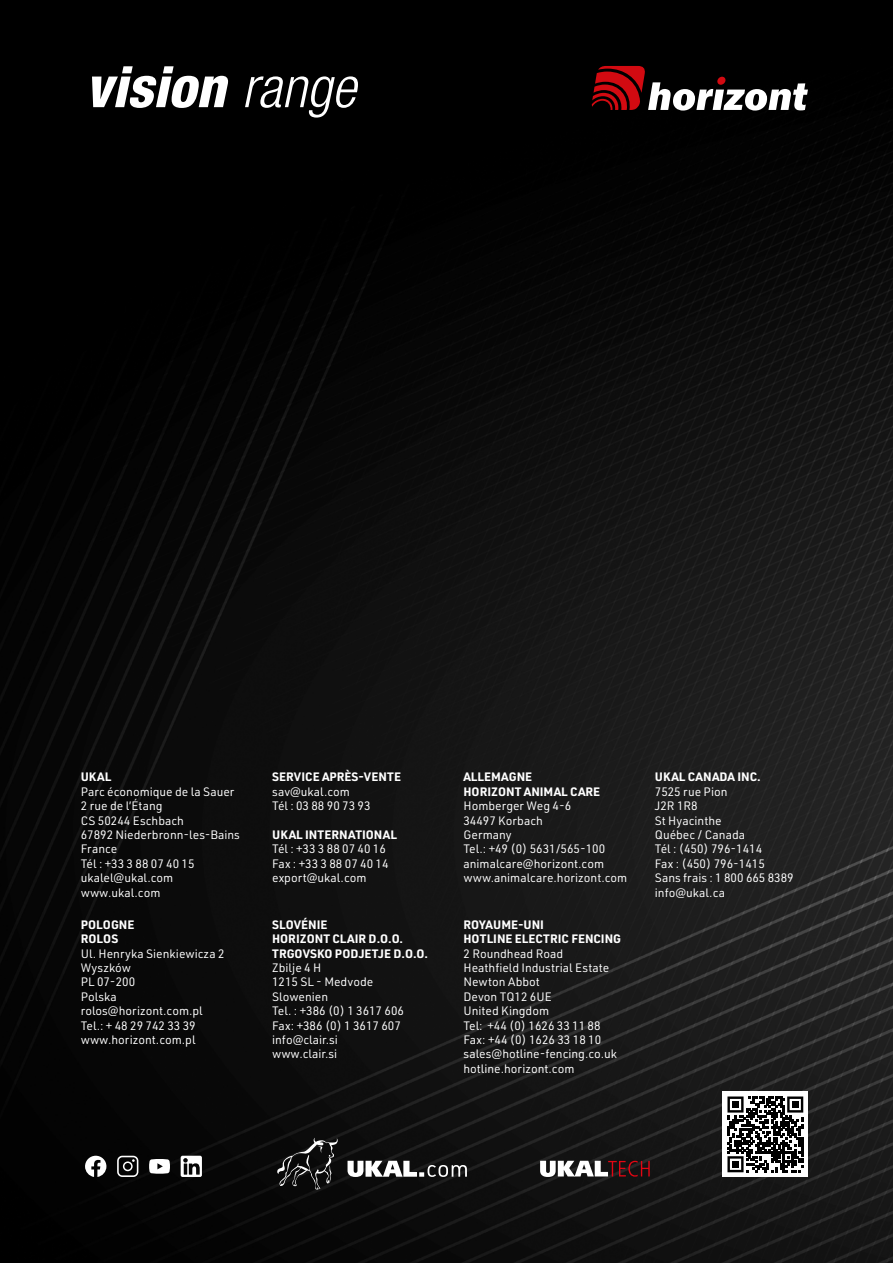
<style>
.page{position:relative;width:893px;height:1263px;background:#fff}
.page>*{position:absolute;margin:0;border:0;box-sizing:border-box;transform-origin:0 0}
.t1{font:italic 800 condensed 56.55px "Helvetica Neue LT Pro";color:#fff}
.t2{font:12px/14.4px "URWDIN";color:#fff}
.t3{font:700 12px/14.4px "URWDIN";color:#fff}
.s1{font-weight:300}
</style>
<div class="page">
<img style="left:0;top:0;width:893px;height:1263px">
<svg style="left:592px;top:66px;width:216px;height:45px"></svg>
<svg style="left:723px;top:1092px;width:85px;height:85px"></svg>
<div style="left:732px;top:1101px;width:7px;height:7px;background:#000"></div>
<div style="left:792px;top:1101px;width:7px;height:7px;background:#000"></div>
<div style="left:732px;top:1161px;width:7px;height:7px;background:#000"></div>
<svg style="left:149px;top:1159px;width:21px;height:15px"></svg>
<svg style="left:85px;top:1156px;width:21px;height:21px"></svg>
<svg style="left:117px;top:1156px;width:21px;height:21px"></svg>
<svg style="left:181px;top:1156px;width:21px;height:21px"></svg>
<svg style="left:277px;top:1138px;width:61px;height:52px;background:#292929"></svg>
<svg style="left:348px;top:1161px;width:119px;height:16px"></svg>
<svg style="left:540px;top:1161px;width:110px;height:16px"></svg>
<h1 class="t1" style="left:85px;top:52px;width:272px">vision <span class="s1">range</span></h1>
<p class="t3" style="left:81px;top:769px;width:32px">UKAL</p>
<p class="t2" style="left:81px;top:784px;width:161px">Parc économique de la Sauer<br>2 rue de l’Étang<br>CS 50244 Eschbach<br>67892 Niederbronn-les-Bains<br>France<br>Tél : +33 3 88 07 40 15 ukalel@ukal.com www.ukal.com</p>
<p class="t3" style="left:81px;top:917px;width:55px">POLOGNE<br>ROLOS</p>
<p class="t2" style="left:81px;top:946px;width:145px">Ul. Henryka Sienkiewicza 2<br>Wyszków<br>PL 07-200<br>Polska rolos@horizont.com.pl<br>Tel.: + 48 29 742 33 39 www.horizont.com.pl</p>
<p class="t3" style="left:272px;top:769px;width:130px">SERVICE APRÈS-VENTE</p>
<p class="t2" style="left:272px;top:784px;width:100px">sav@ukal.com<br>Tél : 03 88 90 73 93</p>
<p class="t3" style="left:272px;top:827px;width:126px">UKAL INTERNATIONAL</p>
<p class="t2" style="left:272px;top:842px;width:118px">Tél : +33 3 88 07 40 16<br>Fax : +33 3 88 07 40 14 export@ukal.com</p>
<p class="t3" style="left:272px;top:917px;width:157px">SLOVÉNIE<br>HORIZONT CLAIR D.O.O.<br>TRGOVSKO PODJETJE D.O.O.</p>
<p class="t2" style="left:272px;top:960px;width:133px">Zbilje 4 H<br>1215 SL - Medvode<br>Slowenien<br>Tel. : +386 (0) 1 3617 606<br>Fax: +386 (0) 1 3617 607 info@clair.si www.clair.si</p>
<p class="t3" style="left:463px;top:769px;width:138px">ALLEMAGNE<br>HORIZONT ANIMAL CARE</p>
<p class="t2" style="left:463px;top:798px;width:165px">Homberger Weg 4-6<br>34497 Korbach<br>Germany<br>Tel.: +49 (0) 5631/565-100 animalcare@horizont.com www.animalcare.horizont.com</p>
<p class="t3" style="left:463px;top:917px;width:159px">ROYAUME-UNI<br>HOTLINE ELECTRIC FENCING</p>
<p class="t2" style="left:463px;top:946px;width:155px">2 Roundhead Road<br>Heathfield Industrial Estate<br>Newton Abbot<br>Devon TQ12 6UE<br>United Kingdom<br>Tel: +44 (0) 1626 33 11 88<br>Fax: +44 (0) 1626 33 18 10 sales@hotline-fencing.co.uk hotline.horizont.com</p>
<p class="t3" style="left:655px;top:769px;width:107px">UKAL CANADA INC.</p>
<p class="t2" style="left:655px;top:784px;width:140px">7525 rue Pion<br>J2R 1R8<br>St Hyacinthe<br>Québec / Canada<br>Tél : (450) 796-1414<br>Fax : (450) 796-1415<br>Sans frais : 1 800 665 8389 info@ukal.ca</p>
</div>
